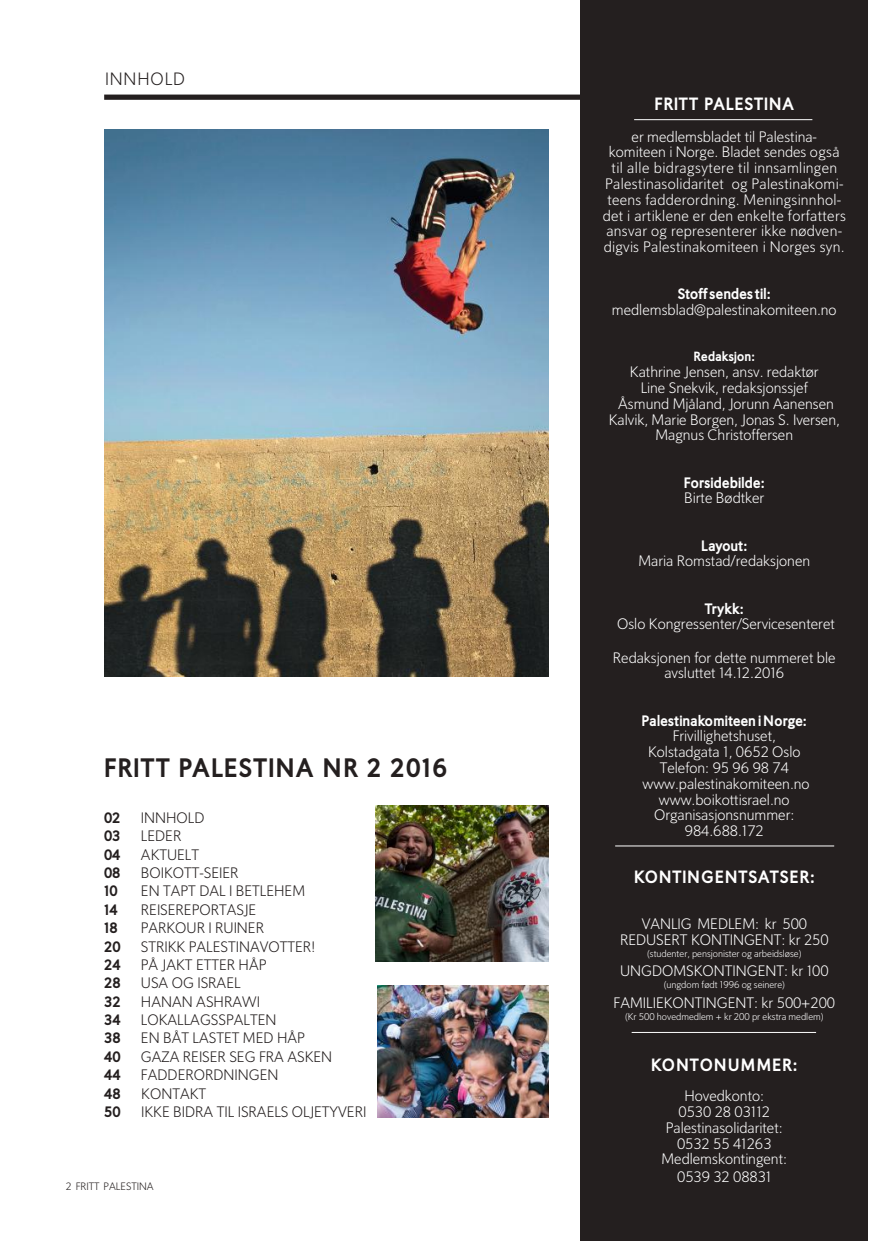
<style>
.page{position:relative;width:893px;height:1241px;background:#fff}
.page>*{position:absolute;margin:0;border:0;box-sizing:border-box;transform-origin:0 0}
.t1{font:900 26.25px "Oslo";letter-spacing:.05em;color:#241f1f}
.t2{font:900 17.5px "Oslo";letter-spacing:.05em;color:#fff}
.t3{font:300 17.5px "Oslo";letter-spacing:.05em;color:#241f1f}
.t4{font:300 14.88px/15.8px "Oslo";color:#fff;text-align:center}
.t5{font:300 14.88px/15.8px "Oslo";letter-spacing:.02em;color:#fff;text-align:center}
.t6{font:300 14.88px "Oslo";color:#241f1f}
.t7{font:900 14.88px "Oslo";letter-spacing:.015em;color:#fff}
.t8{font:900 14.88px "Oslo";color:#241f1f}
.t9{font:900 13.12px "Oslo";letter-spacing:.02em;color:#fff}
.t10{font:300 10.5px "Oslo";color:#241f1f}
.t11{font:300 9.62px "Oslo";color:#fff}
</style>
<div class="page">
<div style="left:104px;top:94px;width:685px;height:6px;background:#241f1f"></div>
<div style="left:580px;top:0;width:288px;height:1240px;background:#241f1f"></div>
<img style="left:376px;top:805px;width:173px;height:156px">
<hr style="left:634px;top:119px;width:178px;height:1px;background:#fff">
<hr style="left:615px;top:845px;width:219px;height:1px;background:#fff">
<hr style="left:632px;top:1031px;width:184px;height:1px;background:#fff">
<img style="left:377px;top:985px;width:172px;height:132px">
<img style="left:104px;top:130px;width:445px;height:546px">
<p class="t3" style="left:105px;top:69px;width:82px">INNHOLD</p>
<h1 class="t1" style="left:104px;top:753px;width:345px">FRITT PALESTINA NR 2 2016</h1>
<p class="t8" style="left:104px;top:809px;width:18px">02</p>
<p class="t6" style="left:141px;top:809px;width:65px">INNHOLD</p>
<p class="t8" style="left:104px;top:827px;width:18px">03</p>
<p class="t6" style="left:141px;top:827px;width:42px">LEDER</p>
<p class="t8" style="left:104px;top:846px;width:18px">04</p>
<p class="t6" style="left:141px;top:846px;width:60px">AKTUELT</p>
<p class="t8" style="left:104px;top:864px;width:18px">08</p>
<p class="t6" style="left:141px;top:864px;width:99px">BOIKOTT-SEIER</p>
<p class="t8" style="left:104px;top:883px;width:15px">10</p>
<p class="t6" style="left:141px;top:882px;width:166px">EN TAPT DAL I BETLEHEM</p>
<p class="t8" style="left:104px;top:901px;width:15px">14</p>
<p class="t6" style="left:141px;top:901px;width:117px">REISEREPORTASJE</p>
<p class="t8" style="left:104px;top:919px;width:15px">18</p>
<p class="t6" style="left:141px;top:919px;width:125px">PARKOUR I RUINER</p>
<p class="t8" style="left:104px;top:938px;width:18px">20</p>
<p class="t6" style="left:141px;top:938px;width:176px">STRIKK PALESTINAVOTTER!</p>
<p class="t8" style="left:104px;top:956px;width:18px">24</p>
<p class="t6" style="left:141px;top:956px;width:127px">PÅ JAKT ETTER HÅP</p>
<p class="t8" style="left:104px;top:974px;width:18px">28</p>
<p class="t6" style="left:141px;top:974px;width:101px">USA OG ISRAEL</p>
<p class="t8" style="left:104px;top:993px;width:18px">32</p>
<p class="t6" style="left:141px;top:993px;width:121px">HANAN ASHRAWI</p>
<p class="t8" style="left:104px;top:1011px;width:18px">34</p>
<p class="t6" style="left:141px;top:1011px;width:137px">LOKALLAGSSPALTEN</p>
<p class="t8" style="left:104px;top:1030px;width:18px">38</p>
<p class="t6" style="left:141px;top:1029px;width:165px">EN BÅT LASTET MED HÅP</p>
<p class="t8" style="left:104px;top:1048px;width:18px">40</p>
<p class="t6" style="left:141px;top:1048px;width:193px">GAZA REISER SEG FRA ASKEN</p>
<p class="t8" style="left:104px;top:1066px;width:18px">44</p>
<p class="t6" style="left:141px;top:1066px;width:139px">FADDERORDNINGEN</p>
<p class="t8" style="left:104px;top:1085px;width:18px">48</p>
<p class="t6" style="left:141px;top:1085px;width:66px">KONTAKT</p>
<p class="t8" style="left:104px;top:1103px;width:18px">50</p>
<p class="t6" style="left:141px;top:1103px;width:227px">IKKE BIDRA TIL ISRAELS OLJETYVERI</p>
<p class="t10" style="left:66px;top:1180px;width:89px">2 FRITT PALESTINA</p>
<p class="t2" style="left:655px;top:95px;width:141px">FRITT PALESTINA</p>
<p class="t5" style="left:603px;top:129px;width:245px">er medlemsbladet til Palestina&shy;komiteen i Norge. Bladet sendes også til alle bidragsytere til innsamlingen Palestinasolidaritet og Palestinakomi&shy;teens fadderordning. Meningsinnhol&shy;det i artiklene er den enkelte forfatters ansvar og representerer ikke nødven&shy;digvis Palestinakomiteen i Norges syn.</p>
<p class="t7" style="left:678px;top:286px;width:95px">Stoff sendes til:</p>
<p class="t4" style="left:612px;top:302px;width:226px">medlemsblad@palestinakomiteen.no</p>
<p class="t9" style="left:694px;top:350px;width:63px">Redaksjon:</p>
<p class="t4" style="left:609px;top:364px;width:233px">Kathrine Jensen, ansv. redaktør<br>Line Snekvik, redaksjonssjef<br>Åsmund Mjåland, Jorunn Aanensen<br>Kalvik, Marie Borgen, Jonas S. Iversen,<br>Magnus Christoffersen</p>
<p class="t7" style="left:684px;top:474px;width:82px">Forsidebilde:</p>
<p class="t4" style="left:684px;top:490px;width:82px">Birte Bødtker</p>
<p class="t7" style="left:701px;top:537px;width:48px">Layout:</p>
<p class="t4" style="left:638px;top:553px;width:173px">Maria Romstad/redaksjonen</p>
<p class="t7" style="left:705px;top:600px;width:41px">Trykk:</p>
<p class="t4" style="left:617px;top:616px;width:219px">Oslo Kongressenter/Servicesenteret</p>
<p class="t4" style="left:613px;top:649px;width:224px">Redaksjonen for dette nummeret ble avsluttet 14.12.2016</p>
<p class="t7" style="left:642px;top:712px;width:167px">Palestinakomiteen i Norge:</p>
<p class="t4" style="left:642px;top:728px;width:169px">Frivillighetshuset,<br>Kolstadgata 1, 0652 Oslo<br>Telefon: 95 96 98 74 www.palestinakomiteen.no www.boikottisrael.no<br>Organisasjonsnummer:<br>984.688.172</p>
<p class="t2" style="left:634px;top:867px;width:183px">KONTINGENTSATSER:</p>
<p class="t4" style="left:620px;top:915px;width:210px">VANLIG MEDLEM: kr 500<br>REDUSERT KONTINGENT: kr 250</p>
<p class="t11" style="left:647px;top:948px;width:156px">(studenter, pensjonister og arbeidsløse)</p>
<p class="t4" style="left:620px;top:963px;width:210px">UNGDOMSKONTINGENT: kr 100</p>
<p class="t11" style="left:664px;top:979px;width:123px">(ungdom født 1996 og seinere)</p>
<p class="t4" style="left:614px;top:994px;width:223px">FAMILIEKONTINGENT: kr 500+200</p>
<p class="t11" style="left:625px;top:1011px;width:200px">(Kr 500 hovedmedlem + kr 200 pr ekstra medlem)</p>
<p class="t2" style="left:651px;top:1054px;width:148px">KONTONUMMER:</p>
<p class="t4" style="left:661px;top:1088px;width:127px">Hovedkonto:<br>0530 28 03112<br>Palestinasolidaritet:<br>0532 55 41263<br>Medlemskontingent:</p>
<p class="t4" style="left:677px;top:1168px;width:96px">0539 32 08831</p>
</div>
